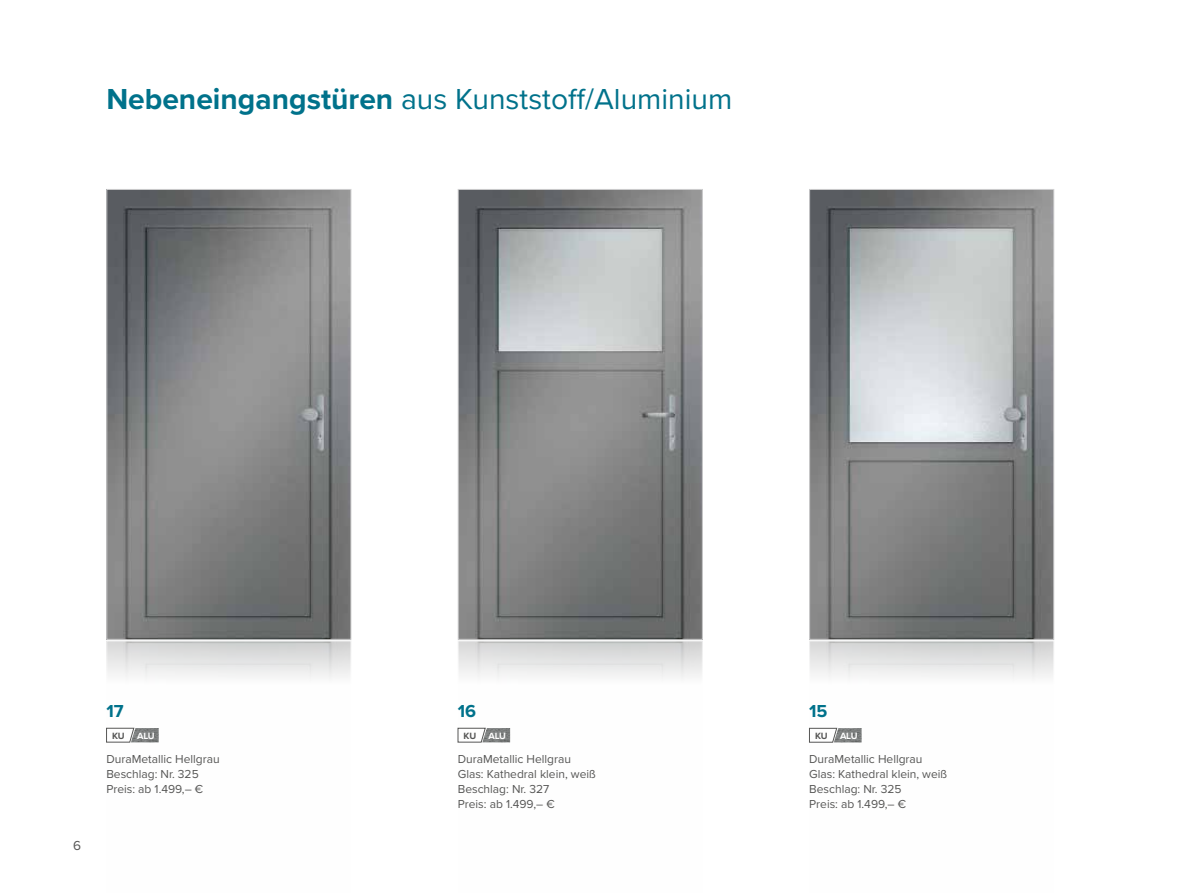
<style>
.page{position:relative;width:1191px;height:893px;background:#fff}
.page>*{position:absolute;margin:0;border:0;box-sizing:border-box;transform-origin:0 0}
.t1{font:30px "Proxima Nova";color:#00728b}
.t2{font:700 18px "Proxima Nova";color:#00728b}
.t3{font:13.5px "Proxima Nova";color:#565655}
.t4{font:12px/15px "Proxima Nova";color:#565655}
.t5{font:700 9.45px "Proxima Nova";letter-spacing:-.03em;color:#fff}
.t6{font:700 9.45px "Proxima Nova";color:#565655}
.s1{font-weight:700}
</style>
<div class="page">
<svg style="left:458px;top:641px;width:245px;height:101px"></svg>
<svg style="left:809px;top:641px;width:245px;height:102px"></svg>
<svg style="left:106px;top:641px;width:245px;height:87px"></svg>
<svg style="left:106px;top:728px;width:53px;height:15px"></svg>
<img style="left:131px;top:728px;width:28px;height:14px">
<svg style="left:457px;top:728px;width:53px;height:15px"></svg>
<img style="left:482px;top:728px;width:28px;height:14px">
<svg style="left:809px;top:728px;width:52px;height:15px"></svg>
<img style="left:834px;top:728px;width:27px;height:14px">
<img style="left:460px;top:191px;width:241px;height:447px">
<div style="left:458px;top:189px;width:245px;height:451px;border:1px solid #d0d0d1"></div>
<img style="left:811px;top:191px;width:241px;height:447px">
<div style="left:809px;top:189px;width:245px;height:451px;border:1px solid #d0d0d1"></div>
<img style="left:108px;top:191px;width:241px;height:447px">
<div style="left:106px;top:189px;width:245px;height:451px;border:1px solid #d0d0d1"></div>
<h1 class="t1" style="left:106px;top:76px;width:627px"><span class="s1">Nebeneingangstüren</span> aus Kunststoff/Aluminium</h1>
<p class="t3" style="left:73px;top:836px;width:9px">6</p>
<h2 class="t2" style="left:106px;top:697px;width:19px">17</h2>
<h2 class="t2" style="left:458px;top:697px;width:20px">16</h2>
<h2 class="t2" style="left:809px;top:697px;width:20px">15</h2>
<p class="t6" style="left:112px;top:729px;width:14px">KU</p>
<p class="t5" style="left:137px;top:729px;width:19px">ALU</p>
<p class="t6" style="left:463px;top:729px;width:14px">KU</p>
<p class="t5" style="left:488px;top:729px;width:19px">ALU</p>
<p class="t6" style="left:815px;top:729px;width:14px">KU</p>
<p class="t5" style="left:840px;top:729px;width:19px">ALU</p>
<p class="t4" style="left:106px;top:751px;width:115px">DuraMetallic Hellgrau<br>Beschlag: Nr. 325<br>Preis: ab 1.499,– €</p>
<p class="t4" style="left:458px;top:751px;width:139px">DuraMetallic Hellgrau<br>Glas: Kathedral klein, weiß<br>Beschlag: Nr. 327<br>Preis: ab 1.499,– €</p>
<p class="t4" style="left:809px;top:751px;width:139px">DuraMetallic Hellgrau<br>Glas: Kathedral klein, weiß<br>Beschlag: Nr. 325<br>Preis: ab 1.499,– €</p>
</div>
